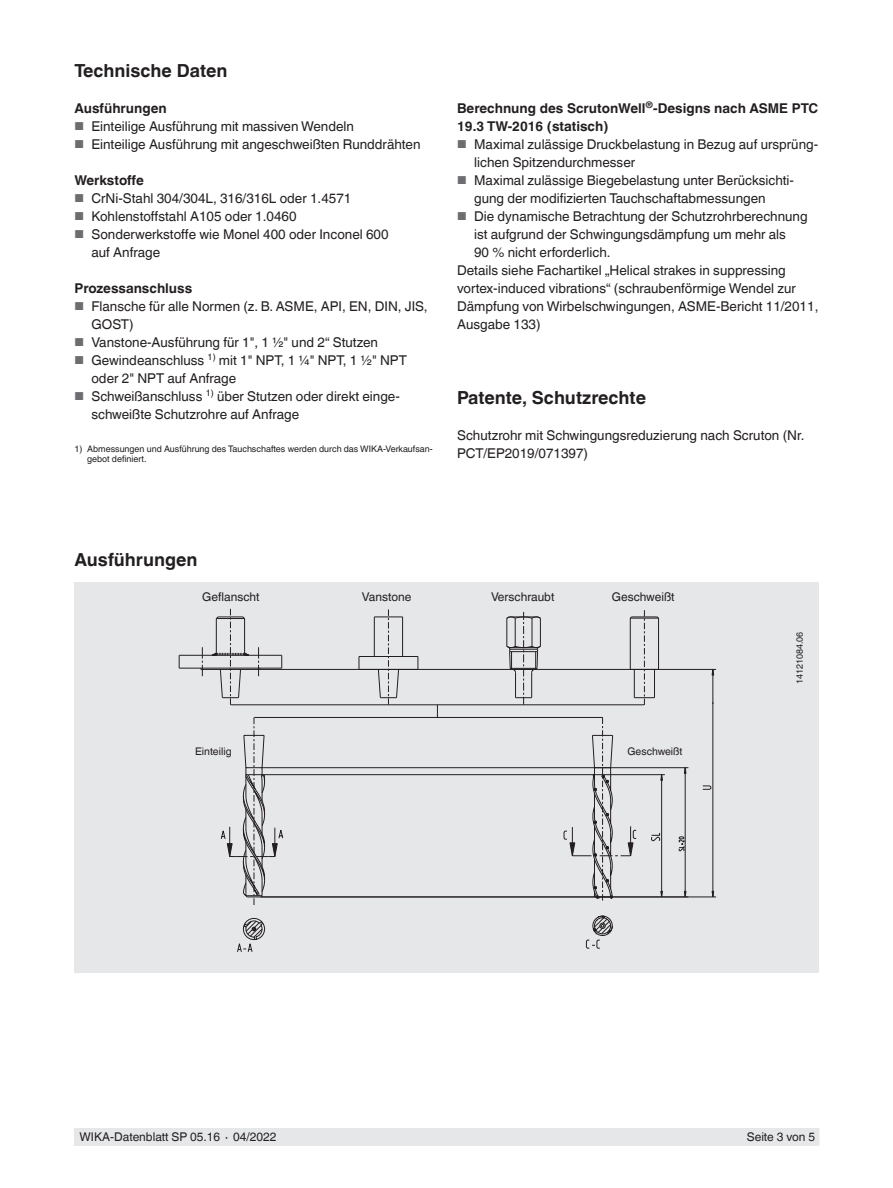
<style>
.page{position:relative;width:893px;height:1188px;background:#fff}
.page>*{position:absolute;margin:0;border:0;box-sizing:border-box;transform-origin:0 0}
.Subheadline1{font:700 18px "Helvetica World";color:#231f20}
.Running_text{font:13.5px/18px "Helvetica World";color:#231f20}
.Subheadline2{font:700 13.5px/18px "Helvetica World";color:#231f20}
.Small_text{font:12px "Helvetica World";color:#231f20}
.Footnotes{font:10.5px "Helvetica World";color:#231f20}
.Footnotes-2{font:9px/10.5px "Helvetica World";color:#231f20}
.s1{font-size:11.55px;color:#6c6d70}
</style>
<div class="page">
<div style="left:75px;top:1128px;width:744px;height:17px;background:#e6e7e9"></div>
<div style="left:74px;top:582px;width:745px;height:390px;background:#e6e7e9"></div>
<svg style="left:679px;top:836px;width:5px;height:15px"></svg>
<svg style="left:702px;top:786px;width:9px;height:4px"></svg>
<svg style="left:651px;top:833px;width:9px;height:8px"></svg>
<svg style="left:660px;top:891px;width:3px;height:6px"></svg>
<svg style="left:660px;top:775px;width:3px;height:6px"></svg>
<hr style="left:231px;top:705px;width:413px;height:1px;background:#231f20">
<hr style="left:262px;top:767px;width:426px;height:1px;background:#231f20">
<hr style="left:685px;top:768px;width:1px;height:129px;background:#231f20">
<hr style="left:260px;top:669px;width:456px;height:1px;background:#231f20">
<hr style="left:713px;top:669px;width:1px;height:35px;background:#231f20">
<hr style="left:261px;top:897px;width:455px;height:1px;background:#231f20">
<hr style="left:264px;top:774px;width:401px;height:1px;background:#231f20">
<hr style="left:661px;top:775px;width:1px;height:122px;background:#231f20">
<hr style="left:713px;top:702px;width:1px;height:195px;background:#231f20">
<svg style="left:237px;top:940px;width:18px;height:12px"></svg>
<hr style="left:179px;top:655px;width:103px;height:1px;background:#231f20">
<hr style="left:179px;top:668px;width:103px;height:1px;background:#231f20">
<hr style="left:201px;top:669px;width:59px;height:1px;background:#231f20">
<svg style="left:200px;top:647px;width:3px;height:29px"></svg>
<svg style="left:179px;top:655px;width:1px;height:13px"></svg>
<svg style="left:629px;top:610px;width:31px;height:95px"></svg>
<svg style="left:210px;top:609px;width:32px;height:61px"></svg>
<svg style="left:214px;top:648px;width:417px;height:292px"></svg>
<svg style="left:242px;top:616px;width:300px;height:158px"></svg>
<svg style="left:220px;top:717px;width:64px;height:190px"></svg>
<svg style="left:243px;top:774px;width:320px;height:123px"></svg>
<svg style="left:563px;top:718px;width:74px;height:231px"></svg>
<p class="Subheadline1" style="left:74px;top:60px;width:155px">Technische Daten</p>
<p class="Subheadline2" style="left:74px;top:99px;width:94px">Ausführungen</p>
<p class="Running_text" style="left:74px;top:117px;width:281px"><span class="s1">■</span> Einteilige Ausführung mit massiven Wendeln</p>
<p class="Running_text" style="left:74px;top:135px;width:348px"><span class="s1">■</span> Einteilige Ausführung mit angeschweißten Runddrähten</p>
<p class="Subheadline2" style="left:74px;top:171px;width:71px">Werkstoffe</p>
<p class="Running_text" style="left:74px;top:189px;width:278px"><span class="s1">■</span> CrNi-Stahl 304/304L, 316/316L oder 1.4571</p>
<p class="Running_text" style="left:74px;top:207px;width:224px"><span class="s1">■</span> Kohlenstoffstahl A105 oder 1.0460</p>
<p class="Running_text" style="left:91px;top:225px;width:299px;text-indent:-17px"><span class="s1">■</span> Sonderwerkstoffe wie Monel 400 oder Inconel 600 auf Anfrage</p>
<p class="Subheadline2" style="left:74px;top:279px;width:119px">Prozessanschluss</p>
<p class="Running_text" style="left:91px;top:297px;width:338px;text-indent:-17px"><span class="s1">■</span> Flansche für alle Normen (z. B. ASME, API, EN, DIN, JIS,<br>GOST)</p>
<p class="Running_text" style="left:74px;top:333px;width:305px"><span class="s1">■</span> Vanstone-Ausführung für 1", 1 ½" und 2“ Stutzen</p>
<p class="Running_text" style="left:91px;top:351px;width:317px;text-indent:-17px"><span class="s1">■</span> Gewindeanschluss <sup>1)</sup> mit 1" NPT, 1 ¼" NPT, 1 ½" NPT oder 2" NPT auf Anfrage</p>
<p class="Running_text" style="left:91px;top:387px;width:310px;text-indent:-17px"><span class="s1">■</span> Schweißanschluss <sup>1)</sup> über Stutzen oder direkt einge&shy;schweißte Schutzrohre auf Anfrage</p>
<p class="Footnotes-2" style="left:74px;top:443px;width:10px">1)</p>
<p class="Footnotes-2" style="left:87px;top:443px;width:347px">Abmessungen und Ausführung des Tauchschaftes werden durch das WIKA-Verkaufsan&shy;gebot definiert.</p>
<p class="Subheadline2" style="left:457px;top:99px;width:363px">Berechnung des ScrutonWell<sup>®</sup>-Designs nach ASME PTC<br>19.3 TW-2016 (statisch)</p>
<p class="Running_text" style="left:474px;top:135px;width:346px;text-indent:-17px"><span class="s1">■</span> Maximal zulässige Druckbelastung in Bezug auf ursprüng&shy;lichen Spitzendurchmesser</p>
<p class="Running_text" style="left:474px;top:171px;width:321px;text-indent:-17px"><span class="s1">■</span> Maximal zulässige Biegebelastung unter Berücksichti&shy;gung der modifizierten Tauchschaftabmessungen</p>
<p class="Running_text" style="left:474px;top:207px;width:335px;text-indent:-17px"><span class="s1">■</span> Die dynamische Betrachtung der Schutzrohrberechnung ist aufgrund der Schwingungsdämpfung um mehr als<br>90 % nicht erforderlich.</p>
<p class="Running_text" style="left:457px;top:261px;width:363px">Details siehe Fachartikel „Helical strakes in suppressing vortex-induced vibrations“ (schraubenförmige Wendel zur Dämpfung von Wirbelschwingungen, ASME-Bericht 11/2011, Ausgabe 133)</p>
<p class="Subheadline1" style="left:457px;top:387px;width:190px">Patente, Schutzrechte</p>
<p class="Running_text" style="left:457px;top:426px;width:349px">Schutzrohr mit Schwingungsreduzierung nach Scruton (Nr.<br>PCT/EP2019/071397)</p>
<p class="Subheadline1" style="left:74px;top:549px;width:125px">Ausführungen</p>
<p class="Small_text" style="left:202px;top:590px;width:59px">Geflanscht</p>
<p class="Small_text" style="left:362px;top:590px;width:51px">Vanstone</p>
<p class="Small_text" style="left:491px;top:590px;width:65px">Verschraubt</p>
<p class="Small_text" style="left:612px;top:590px;width:64px">Geschweißt</p>
<p class="Footnotes" style="left:195px;top:745px;width:38px">Einteilig</p>
<p class="Footnotes" style="left:628px;top:745px;width:56px">Geschweißt</p>
<p class="Footnotes-2" style="left:794px;top:684px;width:54px;rotate:-90deg">14121084.06</p>
<p class="Small_text" style="left:80px;top:1130px;width:198px">WIKA-Datenblatt SP 05.16 ∙ 04/2022</p>
<p class="Small_text" style="left:747px;top:1130px;width:70px">Seite 3 von 5</p>
</div>
